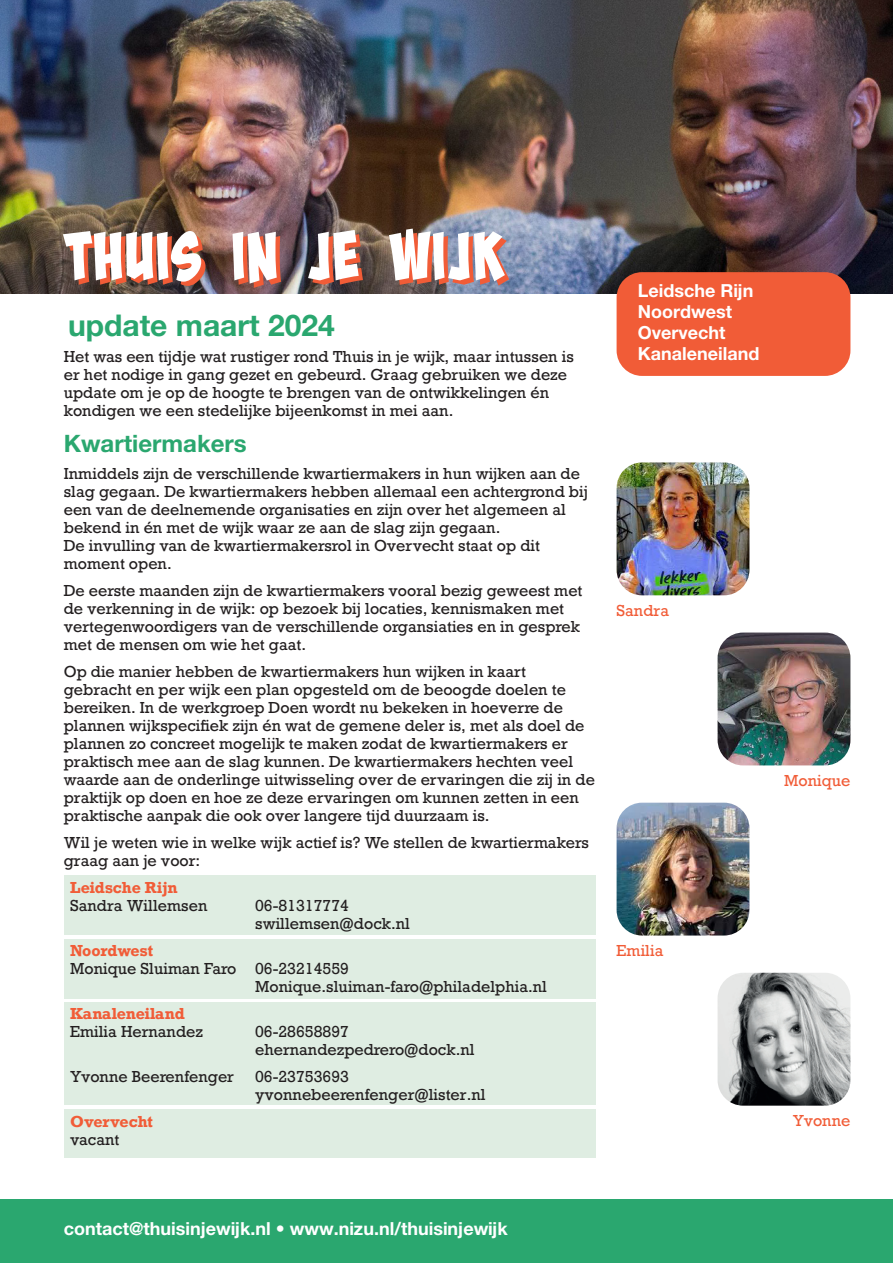
<style>
.page{position:relative;width:893px;height:1263px;background:#fff}
.page>*{position:absolute;margin:0;border:0;box-sizing:border-box;transform-origin:0 0}
.t1{font:67.5px "Bada Boom Pro BB";color:#fff}
.t2{font:700 30px "Helvetica Neue LT Pro";color:#2aa76f}
.t3{font:700 24px "Helvetica Neue LT Pro";color:#2aa76f}
.t4{font:700 18px "Helvetica Neue LT Pro";color:#fff}
.t5{font:15px/18px "Rockwell";color:#231f20}
.t6{font:700 15px "Rockwell";color:#f15c37}
.t7{font:15px "Rockwell";color:#f15c37}
.s1{font-weight:700;color:#f15c37}
</style>
<div class="page">
<img style="left:0;top:0;width:893px;height:293px">
<div style="left:0;top:1199px;width:893px;height:64px;background:#2aa76f"></div>
<div style="left:64px;top:875px;width:531px;height:60px;background:#dfede2"></div>
<div style="left:64px;top:939px;width:531px;height:60px;background:#dfede2"></div>
<div style="left:64px;top:1003px;width:531px;height:102px;background:#dfede2"></div>
<div style="left:64px;top:1109px;width:531px;height:49px;background:#dfede2"></div>
<img style="left:718px;top:632px;width:132px;height:133px">
<img style="left:718px;top:973px;width:132px;height:133px">
<img style="left:617px;top:462px;width:132px;height:133px">
<img style="left:617px;top:803px;width:132px;height:132px">
<div style="left:617px;top:272px;width:233px;height:104px;background:#f15c37;border-radius:26px"></div>
<p class="t1" style="left:64px;top:217px;width:441px">THUIS IN JE WIJK</p>
<p class="t2" style="left:68px;top:307px;width:268px">update maart 2024</p>
<p class="t5" style="left:64px;top:348px;width:512px">Het was een tijdje wat rustiger rond Thuis in je wijk, maar intussen is er het nodige in gang gezet en gebeurd. Graag gebruiken we deze update om je op de hoogte te brengen van de ontwikkelingen én kondigen we een stedelijke bijeenkomst in mei aan.</p>
<p class="t3" style="left:64px;top:429px;width:185px">Kwartiermakers</p>
<p class="t5" style="left:64px;top:465px;width:526px">Inmiddels zijn de verschillende kwartiermakers in hun wijken aan de slag gegaan. De kwartiermakers hebben allemaal een achtergrond bij een van de deelnemende organisaties en zijn over het algemeen al bekend in én met de wijk waar ze aan de slag zijn gegaan.<br>De invulling van de kwartiermakersrol in Overvecht staat op dit moment open.</p>
<p class="t5" style="left:64px;top:582px;width:520px">De eerste maanden zijn de kwartiermakers vooral bezig geweest met de verkenning in de wijk: op bezoek bij locaties, kennismaken met vertegenwoordigers van de verschillende organsiaties en in gesprek met de mensen om wie het gaat.</p>
<p class="t5" style="left:64px;top:663px;width:533px">Op die manier hebben de kwartiermakers hun wijken in kaart gebracht en per wijk een plan opgesteld om de beoogde doelen te bereiken. In de werkgroep Doen wordt nu bekeken in hoeverre de plannen wijkspecifiek zijn én wat de gemene deler is, met als doel de plannen zo concreet mogelijk te maken zodat de kwartiermakers er praktisch mee aan de slag kunnen. De kwartiermakers hechten veel waarde aan de onderlinge uitwisseling over de ervaringen die zij in de praktijk op doen en hoe ze deze ervaringen om kunnen zetten in een praktische aanpak die ook over langere tijd duurzaam is.</p>
<p class="t5" style="left:64px;top:834px;width:527px">Wil je weten wie in welke wijk actief is? We stellen de kwartiermakers graag aan je voor:</p>
<p class="t6" style="left:70px;top:878px;width:109px">Leidsche Rijn</p>
<p class="t5" style="left:70px;top:897px;width:139px">Sandra Willemsen</p>
<p class="t5" style="left:255px;top:897px;width:95px">06-81317774</p>
<p class="t5" style="left:255px;top:915px;width:156px">swillemsen@dock.nl</p>
<p class="t5" style="left:70px;top:942px;width:168px"><span class="s1">Noordwest<br></span>Monique Sluiman Faro</p>
<p class="t5" style="left:255px;top:960px;width:95px">06-23214559</p>
<p class="t5" style="left:255px;top:978px;width:293px">Monique.sluiman-faro@philadelphia.nl</p>
<p class="t6" style="left:70px;top:1004px;width:116px">Kanaleneiland</p>
<p class="t5" style="left:70px;top:1023px;width:134px">Emilia Hernandez</p>
<p class="t5" style="left:255px;top:1023px;width:95px">06-28658897</p>
<p class="t5" style="left:255px;top:1041px;width:221px">ehernandezpedrero@dock.nl</p>
<p class="t5" style="left:70px;top:1068px;width:165px">Yvonne Beerenfenger</p>
<p class="t5" style="left:255px;top:1068px;width:95px">06-23753693</p>
<p class="t5" style="left:255px;top:1086px;width:232px">yvonnebeerenfenger@lister.nl</p>
<p class="t6" style="left:70px;top:1112px;width:84px">Overvecht</p>
<p class="t5" style="left:70px;top:1131px;width:51px">vacant</p>
<p class="t4" style="left:638px;top:279px;width:117px">Leidsche Rijn</p>
<p class="t4" style="left:638px;top:300px;width:96px">Noordwest</p>
<p class="t4" style="left:638px;top:321px;width:89px">Overvecht</p>
<p class="t4" style="left:638px;top:342px;width:123px">Kanaleneiland</p>
<p class="t7" style="left:617px;top:601px;width:54px">Sandra</p>
<p class="t7" style="left:617px;top:941px;width:48px">Emilia</p>
<p class="t7" style="left:784px;top:771px;width:68px">Monique</p>
<p class="t7" style="left:793px;top:1111px;width:59px">Yvonne</p>
<p class="t4" style="left:64px;top:1218px;width:446px">contact@thuisinjewijk.nl • www.nizu.nl/thuisinjewijk</p>
</div>
